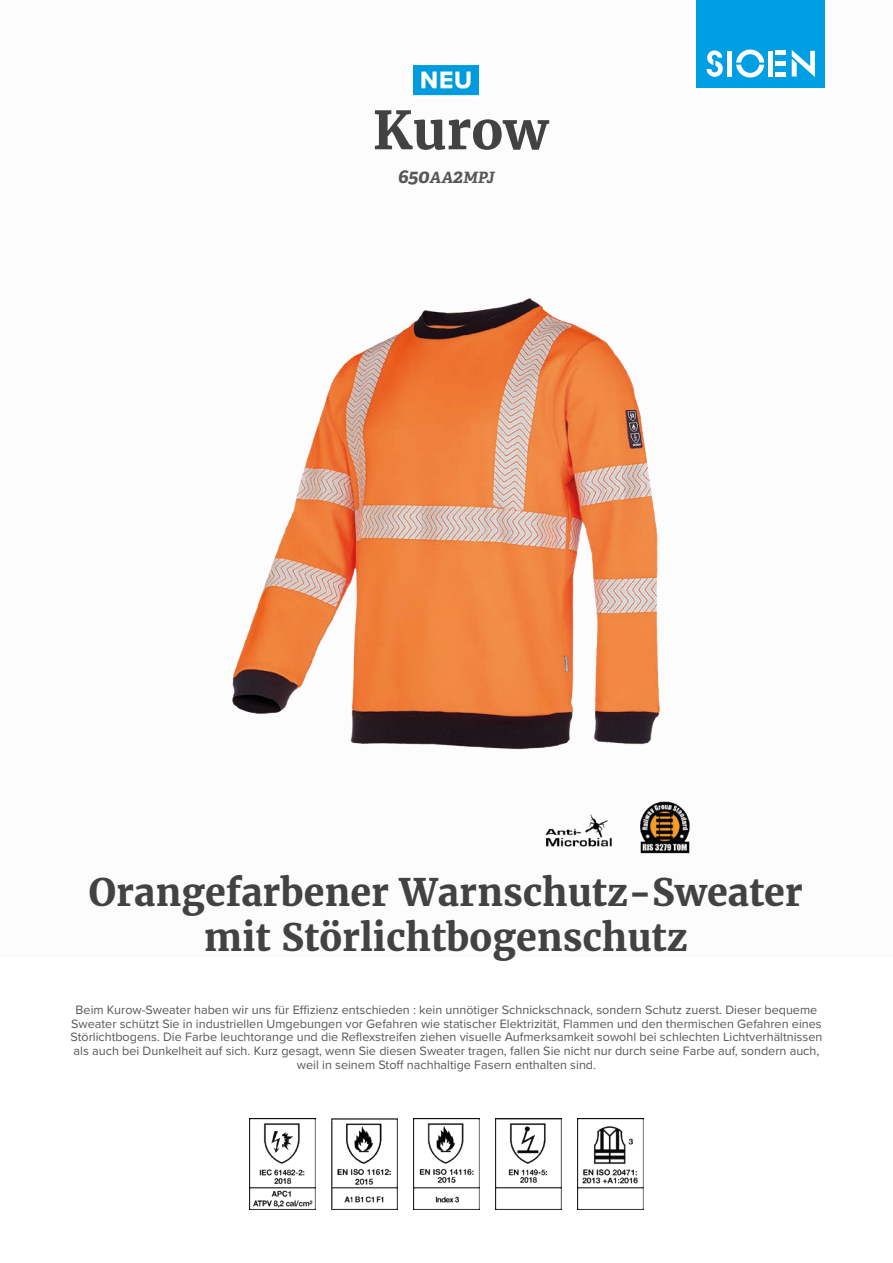
<style>
.page{position:relative;width:893px;height:1263px;background:#fff}
.page>*{position:absolute;margin:0;border:0;box-sizing:border-box;transform-origin:0 0}
.t1{font:700 52.5px "Merriweather";color:#424243}
.t2{font:700 37.5px/45px "Merriweather";color:#424243;text-align:center}
.t3{font:italic 700 15.6px "Adelle";color:#575756}
.t4{font:12.6px/13.6px "Proxima Nova";color:#575756;text-align:center}
.s1{font-size:19.5px}
</style>
<div class="page">
<div style="left:697px;top:0;width:128px;height:88px;background:#009fe3"></div>
<svg style="left:707px;top:50px;width:16px;height:27px"></svg>
<svg style="left:736px;top:50px;width:28px;height:28px"></svg>
<div style="left:727px;top:51px;width:5px;height:26px;background:#fff"></div>
<div style="left:768px;top:51px;width:5px;height:26px;background:#fff"></div>
<div style="left:775px;top:72px;width:11px;height:5px;background:#fff"></div>
<div style="left:775px;top:61px;width:11px;height:5px;background:#fff"></div>
<hr style="left:775px;top:51px;width:11px;height:4px;background:#fff">
<svg style="left:792px;top:50px;width:23px;height:27px"></svg>
<img style="left:688px;top:817px;width:2px;height:37px">
<img style="left:249px;top:1118px;width:66px;height:92px">
<img style="left:331px;top:1118px;width:67px;height:92px">
<img style="left:413px;top:1118px;width:67px;height:92px">
<img style="left:495px;top:1118px;width:67px;height:92px">
<img style="left:577px;top:1118px;width:67px;height:92px">
<img style="left:232px;top:298px;width:456px;height:556px">
<img style="left:413px;top:65px;width:65px;height:31px">
<h1 class="t1" style="left:373px;top:95px;width:177px">Kurow</h1>
<p class="t3" style="left:398px;top:168px;width:98px"><span class="s1">650</span>AA<span class="s1">2</span>MPJ</p>
<h2 class="t2" style="left:89px;top:869px;width:715px">Orangefarbener Warnschutz-Sweater mit Störlichtbogenschutz</h2>
<p class="t4" style="left:71px;top:1002px;width:753px">Beim Kurow-Sweater haben wir uns für Effizienz entschieden : kein unnötiger Schnickschnack, sondern Schutz zuerst. Dieser bequeme Sweater schützt Sie in industriellen Umgebungen vor Gefahren wie statischer Elektrizität, Flammen und den thermischen Gefahren eines Störlichtbogens. Die Farbe leuchtorange und die Reflexstreifen ziehen visuelle Aufmerksamkeit sowohl bei schlechten Lichtverhältnissen als auch bei Dunkelheit auf sich. Kurz gesagt, wenn Sie diesen Sweater tragen, fallen Sie nicht nur durch seine Farbe auf, sondern auch, weil in seinem Stoff nachhaltige Fasern enthalten sind.</p>
</div>
